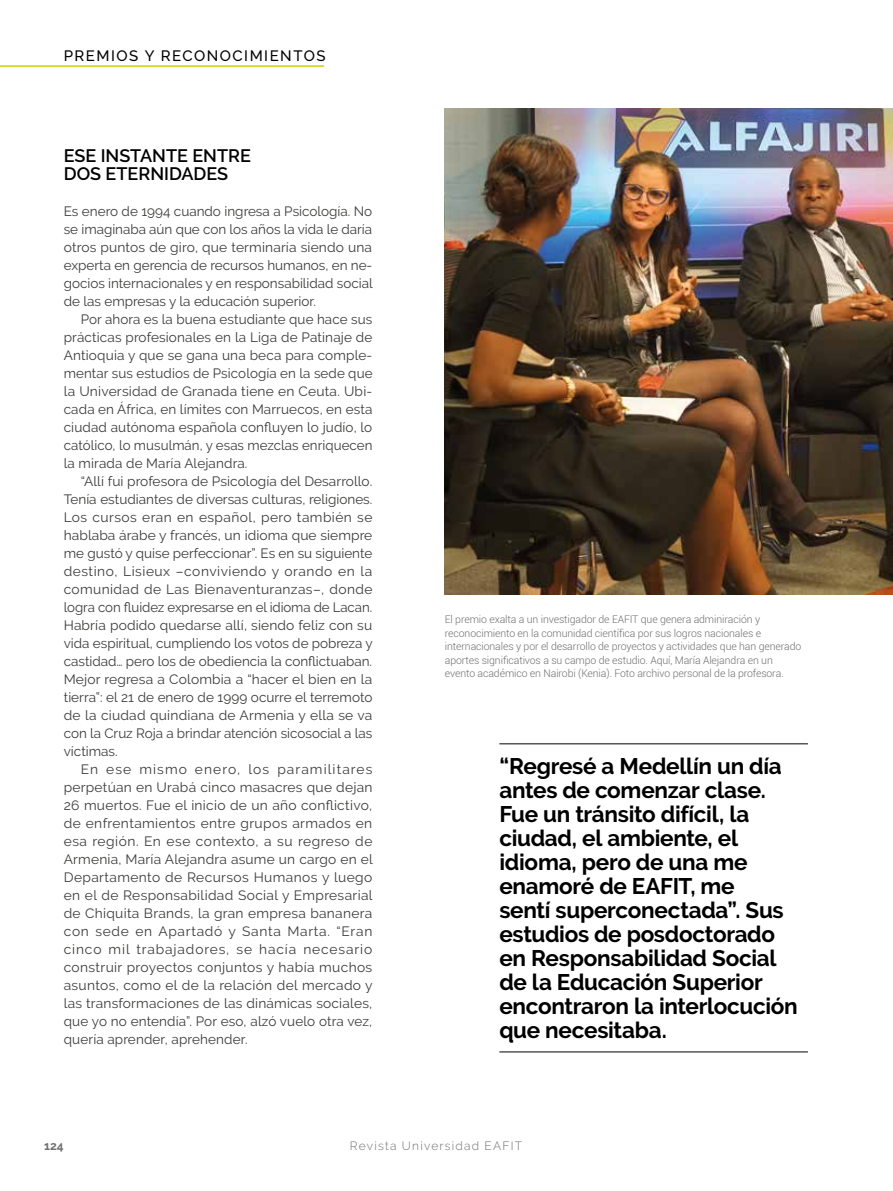
<style>
.page{position:relative;width:893px;height:1191px;background:#fff}
.page>*{position:absolute;margin:0;border:0;box-sizing:border-box;transform-origin:0 0}
.t1{font:700 22.5px/24px "Raleway";letter-spacing:-.015em;color:#000}
.t2{font:600 18px/18px "Raleway";color:#000}
.t3{font:500 15px "Raleway";letter-spacing:.1em;color:#000}
.t4{font:13.5px/18px "Raleway";color:#3c3c3b;text-align:justify}
.t5{font:300 12px "Raleway";letter-spacing:.1em;color:#706f6f}
.t6{font:700 12px "Raleway";color:#706f6f}
.t7{font:300 10.5px/13.5px "Roboto";letter-spacing:-.01em;color:#706f6f}
</style>
<div class="page">
<img style="left:445px;top:108px;width:448px;height:486px">
<hr style="left:499px;top:743px;width:309px;height:1px;background:#575756">
<hr style="left:499px;top:1051px;width:309px;height:1px;background:#575756">
<hr style="left:0;top:65px;width:324px;height:2px;background:#c8d300">
<p class="t3" style="left:64px;top:47px;width:263px">PREMIOS Y RECONOCIMIENTOS</p>
<h2 class="t2" style="left:64px;top:147px;width:189px">ESE INSTANTE ENTRE<br>DOS ETERNIDADES</h2>
<p class="t4" style="left:64px;top:202px;width:310px">Es enero de 1994 cuando ingresa a Psicología. No se imaginaba aún que con los años la vida le daría otros puntos de giro, que terminaría siendo una experta en gerencia de recursos humanos, en ne&shy;gocios internacionales y en responsabilidad social de las empresas y la educación superior.</p>
<p class="t4" style="left:64px;top:310px;width:310px;text-indent:17px">Por ahora es la buena estudiante que hace sus prácticas profesionales en la Liga de Patinaje de Antioquia y que se gana una beca para comple&shy;mentar sus estudios de Psicología en la sede que la Universidad de Granada tiene en Ceuta. Ubi&shy;cada en África, en límites con Marruecos, en esta ciudad autónoma española confluyen lo judío, lo católico, lo musulmán, y esas mezclas enriquecen la mirada de María Alejandra.</p>
<p class="t4" style="left:64px;top:472px;width:311px;text-indent:17px">“Allí fui profesora de Psicología del Desarrollo.<br>Tenía estudiantes de diversas culturas, religiones.<br>Los cursos eran en español, pero también se hablaba árabe y francés, un idioma que siempre me gustó y quise perfeccionar”. Es en su siguiente destino, Lisieux –conviviendo y orando en la comunidad de Las Bienaventuranzas–, donde logra con fluidez expresarse en el idioma de Lacan.<br>Habría podido quedarse allí, siendo feliz con su vida espiritual, cumpliendo los votos de pobreza y castidad… pero los de obediencia la conflictuaban.<br>Mejor regresa a Colombia a “hacer el bien en la tierra”: el 21 de enero de 1999 ocurre el terremoto de la ciudad quindiana de Armenia y ella se va con la Cruz Roja a brindar atención sicosocial a las víctimas.</p>
<p class="t4" style="left:64px;top:760px;width:310px;text-indent:17px">En ese mismo enero, los paramilitares perpetúan en Urabá cinco masacres que dejan 26 muertos. Fue el inicio de un año conflictivo, de enfrentamientos entre grupos armados en esa región. En ese contexto, a su regreso de Armenia, María Alejandra asume un cargo en el Departamento de Recursos Humanos y luego en el de Responsabilidad Social y Empresarial de Chiquita Brands, la gran empresa bananera con sede en Apartadó y Santa Marta. “Eran cinco mil trabajadores, se hacía necesario construir proyectos conjuntos y había muchos asuntos, como el de la relación del mercado y las transformaciones de las dinámicas sociales, que yo no entendía”. Por eso, alzó vuelo otra vez, quería aprender, aprehender.</p>
<p class="t1" style="left:499px;top:754px;width:300px">“Regresé a Medellín un día antes de comenzar clase.<br>Fue un tránsito difícil, la ciudad, el ambiente, el idioma, pero de una me enamoré de EAFIT, me<br>sentí superconectada”. Sus estudios de posdoctorado en Responsabilidad Social de la Educación Superior encontraron la interlocución que necesitaba.</p>
<p class="t7" style="left:445px;top:612px;width:358px">El premio exalta a un investigador de EAFIT que genera adminiración y reconocimiento en la comunidad científica por sus logros nacionales e internacionales y por el desarrollo de proyectos y actividades que han generado aportes significativos a su campo de estudio. Aquí, María Alejandra en un evento académico en Nairobi (Kenia). Foto archivo personal de la profesora.</p>
<p class="t6" style="left:44px;top:1139px;width:21px">124</p>
<p class="t5" style="left:350px;top:1139px;width:174px">Revista Universidad EAFIT</p>
</div>
